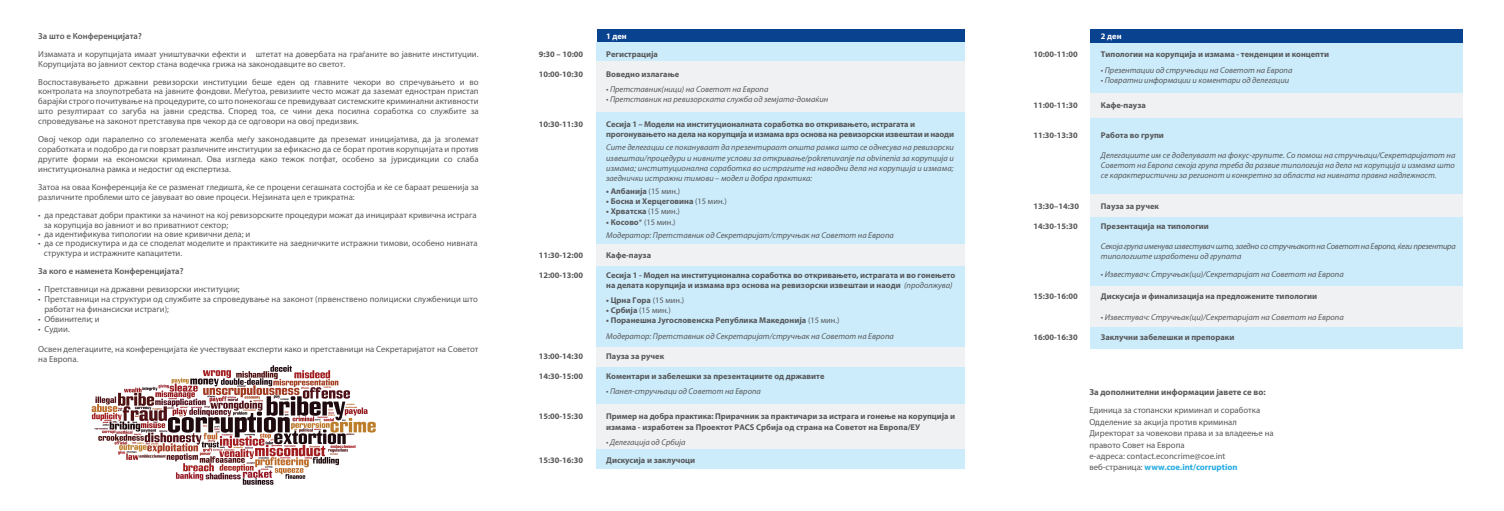
<style>
.page{position:relative;width:1504px;height:511px;background:#fff}
.page>*{position:absolute;margin:0;border:0;box-sizing:border-box;transform-origin:0 0}
.t1{font:8.75px/9.9px "Myriad Pro";color:#57585a}
.t2{font:600 8.75px "Myriad Pro";color:#57585a}
.t3{font:700 8.75px "Myriad Pro";color:#57585a}
.t4{font:italic 8.4px/10.1px "Myriad Pro";color:#57585a;text-align:justify}
.t5{font:700 8.4px/10.1px "Myriad Pro";color:#57585a}
.t6{font:700 8.4px/10.1px "Myriad Pro";letter-spacing:-.02em;color:#57585a}
.t7{font:italic 8.4px/10.1px "Myriad Pro";letter-spacing:-.025em;color:#57585a}
.t8{font:8.4px "Myriad Pro";color:#57585a}
.t9{font:700 8.4px "Myriad Pro";color:#fff}
.s1{font-weight:400}
.s2{font-weight:700;font-style:normal}
.s3{font-style:normal}
.s4{font-weight:400;font-style:italic}
.s5{font-weight:700}
.s6{font-weight:700;color:#24aae1}
</style>
<div class="page">
<div style="left:597px;top:29px;width:367px;height:14px;background:#09428e"></div>
<div style="left:596px;top:43px;width:368px;height:19px;background:#ccecfb"></div>
<div style="left:1089px;top:29px;width:373px;height:64px;background:#ccecfb"></div>
<div style="left:1089px;top:118px;width:373px;height:76px;background:#ccecfb"></div>
<div style="left:1089px;top:214px;width:373px;height:84px;background:#ccecfb"></div>
<div style="left:1089px;top:327px;width:373px;height:22px;background:#ccecfb"></div>
<div style="left:1089px;top:93px;width:373px;height:25px;background:#f0f1f2"></div>
<div style="left:1089px;top:194px;width:373px;height:22px;background:#f0f1f2"></div>
<div style="left:1089px;top:286px;width:373px;height:41px;background:#f0f1f2"></div>
<div style="left:596px;top:62px;width:368px;height:51px;background:#f0f1f2"></div>
<div style="left:596px;top:244px;width:368px;height:24px;background:#f0f1f2"></div>
<div style="left:596px;top:345px;width:368px;height:23px;background:#f0f1f2"></div>
<div style="left:596px;top:404px;width:368px;height:46px;background:#f0f1f2"></div>
<div style="left:596px;top:266px;width:368px;height:80px;background:#ccecfb"></div>
<div style="left:596px;top:367px;width:368px;height:37px;background:#ccecfb"></div>
<div style="left:596px;top:449px;width:368px;height:20px;background:#ccecfb"></div>
<div style="left:596px;top:113px;width:368px;height:131px;background:#ccecfb"></div>
<svg style="left:92px;top:365px;width:284px;height:120px"></svg>
<div style="left:1090px;top:29px;width:372px;height:14px;background:#09428e"></div>
<p class="t2" style="left:38px;top:30px;width:105px">За што е Конференцијата?</p>
<p class="t1" style="left:38px;top:49px;width:442px">Измамата и корупцијата имаат уништувачки ефекти и штетат на довербата на граѓаните во јавните институции.<br>Корупцијата во јавниот сектор стана водечка грижа на законодавците во светот.</p>
<p class="t1" style="left:38px;top:77px;width:442px;text-align:justify">Воспоставувањето државни ревизорски институции беше еден од главните чекори во спречувањето и во контролата на злоупотребата на јавните фондови. Меѓутоа, ревизиите често можат да заземат едностран пристап барајќи строго почитување на процедурите, со што понекогаш се превидуваат системските криминални активности што резултираат со загуба на јавни средства. Според тоа, се чини дека посилна соработка со службите за спроведување на законот претставува прв чекор да се одговори на овој предизвик.</p>
<p class="t1" style="left:38px;top:134px;width:442px;text-align:justify">Овој чекор оди паралелно со зголемената желба меѓу законодавците да преземат иницијатива, да ја зголемат соработката и подобро да ги поврзат различните институции за ефикасно да се борат против корупцијата и против другите форми на економски криминал. Ова изгледа како тежок потфат, особено за јурисдикции со слаба институционална рамка и недостиг од експертиза.</p>
<p class="t1" style="left:38px;top:182px;width:442px">Затоа на оваа Конференција ќе се разменат гледишта, ќе се процени сегашната состојба и ќе се бараат решенија за различните проблеми што се јавуваат во овие процеси. Нејзината цел е трикратна:</p>
<p class="t1" style="left:44px;top:210px;width:434px;text-indent:-6px">• да представат добри практики за начинот на кој ревизорските процедури можат да иницираат кривична истрага за корупција во јавниот и во приватниот сектор;</p>
<p class="t1" style="left:38px;top:229px;width:213px">• да идентификува типологии на овие кривични дела; и</p>
<p class="t1" style="left:44px;top:238px;width:435px;text-indent:-6px">• да се продискутира и да се споделат моделите и практиките на заедничките истражни тимови, особено нивната структура и истражните капацитети.</p>
<p class="t2" style="left:38px;top:265px;width:147px">За кого е наменета Конференцијата?</p>
<p class="t1" style="left:38px;top:284px;width:203px">• Претставници на државни ревизорски институции;</p>
<p class="t1" style="left:44px;top:294px;width:435px;text-indent:-6px">• Претставници на структури од службите за спроведување на законот (првенствено полициски службеници што работат на финансиски истраги);</p>
<p class="t1" style="left:38px;top:314px;width:63px">• Обвинители; и</p>
<p class="t1" style="left:38px;top:324px;width:33px">• Судии.</p>
<p class="t1" style="left:38px;top:344px;width:442px">Освен делегациите, на конференцијата ќе учествуваат експерти како и претставници на Секретаријатот на Советот на Европа.</p>
<p class="t9" style="left:606px;top:31px;width:22px">1 ден</p>
<p class="t5" style="left:538px;top:48px;width:46px">9:30 – 10:00</p>
<p class="t5" style="left:606px;top:48px;width:53px">Регистрација</p>
<p class="t5" style="left:538px;top:69px;width:46px">10:00-10:30</p>
<p class="t5" style="left:606px;top:69px;width:74px">Воведно излагање</p>
<p class="t4" style="left:606px;top:84px;width:164px">• Претставник(ници) на Советот на Европа</p>
<p class="t4" style="left:606px;top:94px;width:223px">• Претставник на ревизорската служба од земјата-домаќин</p>
<p class="t5" style="left:538px;top:119px;width:46px">10:30-11:30</p>
<p class="t6" style="left:606px;top:119px;width:349px">Сесија 1 – Модели на институционалната соработка во откривањето, истрагата и прогонувањето на дела на корупција и измама врз основа на ревизорски извештаи и наоди</p>
<p class="t4" style="left:606px;top:142px;width:349px">Сите делегации се покануваат да презентираат општа рамка што се однесува на ревизорски извештаи/процедури и нивнuтe услови за откривање/pokrenuvanje na obvinenia за корупција и измама; институционална соработка во истрагите на наводни дела на корупција и измама; заеднички истражни тимови – модел и добра практика:</p>
<p class="t5" style="left:606px;top:186px;width:75px">• Албанија <span class="s1">(15 мин.)</span></p>
<p class="t5" style="left:606px;top:196px;width:122px">• Босна и Херцеговина <span class="s1">(15 мин.)</span></p>
<p class="t5" style="left:606px;top:206px;width:75px">• Хрватска <span class="s1">(15 мин.)</span></p>
<p class="t4" style="left:606px;top:215px;width:289px;line-height:13.1px"><span class="s2">• Косово</span><span class="s3">* (15 мин.)<br></span>Модератор: Претставник од Секретаријат/стручњак на Советот на Европа</p>
<p class="t5" style="left:538px;top:250px;width:46px">11:30-12:00</p>
<p class="t5" style="left:606px;top:250px;width:46px">Кафе-пауза</p>
<p class="t5" style="left:538px;top:270px;width:46px">12:00-13:00</p>
<p class="t5" style="left:606px;top:270px;width:350px">Сесија 1 - Модел на институционална соработка во откривањето, истрагата и во гонењето на делата корупција и измама врз основа на ревизорски извештаи и наоди <span class="s4">(продолжува)</span></p>
<p class="t5" style="left:606px;top:295px;width:80px">• Црна Гора <span class="s1">(15 мин.)</span></p>
<p class="t8" style="left:606px;top:305px;width:66px"><span class="s5">• Србија</span> (15 мин.)</p>
<p class="t4" style="left:606px;top:312px;width:289px;line-height:15.9px"><span class="s2">• Поранешна Југословенска Република Македонија</span> <span class="s3">(15 мин.)<br></span>Модератор: Претставник од Секретаријат/стручњак на Советот на Европа</p>
<p class="t5" style="left:538px;top:351px;width:46px">13:00-14:30</p>
<p class="t5" style="left:606px;top:351px;width:59px">Пауза за ручек</p>
<p class="t5" style="left:538px;top:371px;width:46px">14:30-15:00</p>
<p class="t5" style="left:606px;top:371px;width:220px">Коментари и забелешки за презентациите од државите</p>
<p class="t4" style="left:606px;top:386px;width:156px">• Панел-стручњаци од Советот на Европа</p>
<p class="t5" style="left:538px;top:411px;width:46px">15:00-15:30</p>
<p class="t5" style="left:606px;top:411px;width:350px">Пример на добра практика: Прирачник за практичари за истрага и гонење на корупција и измама - изработен за Проектот PACS Србија од страна на Советот на Европа/ЕУ</p>
<p class="t4" style="left:606px;top:437px;width:81px">• Делегација од Србија</p>
<p class="t5" style="left:538px;top:454px;width:46px">15:30-16:30</p>
<p class="t5" style="left:606px;top:454px;width:90px">Дискусија и заклучоци</p>
<p class="t9" style="left:1100px;top:31px;width:22px">2 ден</p>
<p class="t5" style="left:1033px;top:49px;width:46px">10:00-11:00</p>
<p class="t5" style="left:1100px;top:49px;width:229px">Типологии на корупција и измама - тенденции и концепти</p>
<p class="t4" style="left:1100px;top:65px;width:193px">• Презентации од стручњаци на Советот на Европа</p>
<p class="t4" style="left:1100px;top:75px;width:190px">• Повратни информации и коментари од делегации</p>
<p class="t5" style="left:1033px;top:100px;width:46px">11:00-11:30</p>
<p class="t5" style="left:1100px;top:100px;width:46px">Кафе-пауза</p>
<p class="t5" style="left:1033px;top:130px;width:46px">11:30-13:30</p>
<p class="t5" style="left:1100px;top:130px;width:64px">Работа во групи</p>
<p class="t4" style="left:1100px;top:150px;width:356px">Делегациите им се доделуваат на фокус-групите. Со помош на стручњаци/Секретаријатот на Советот на Европа секоја група треба да развие типологија на дела на корупција и измама што се карактеристични за регионот и конкретно за областа на нивната правна надлежност.</p>
<p class="t5" style="left:1033px;top:200px;width:47px">13:30–14:30</p>
<p class="t5" style="left:1100px;top:200px;width:59px">Пауза за ручек</p>
<p class="t5" style="left:1033px;top:221px;width:46px">14:30-15:30</p>
<p class="t5" style="left:1100px;top:221px;width:109px">Презентација на типологии</p>
<p class="t7" style="left:1100px;top:241px;width:356px">Секоја група именува известувач што, заедно со стручњакот на Советот на Европа, ќеги презентира типологиите изработени од групата</p>
<p class="t4" style="left:1100px;top:269px;width:244px">• Известувач: Стручњак(ци)/Секретаријат на Советот на Европа</p>
<p class="t5" style="left:1033px;top:291px;width:46px">15:30-16:00</p>
<p class="t5" style="left:1100px;top:291px;width:218px">Дискусија и финализација на предложените типологии</p>
<p class="t4" style="left:1100px;top:312px;width:244px">• Известувач: Стручњак(ци)/Секретаријат на Советот на Европа</p>
<p class="t5" style="left:1033px;top:332px;width:46px">16:00-16:30</p>
<p class="t5" style="left:1100px;top:332px;width:135px">Заклучни забелешки и препораки</p>
<p class="t3" style="left:1089px;top:386px;width:178px">За дополнителни информации јавете се во:</p>
<p class="t1" style="left:1089px;top:405px;width:186px;line-height:11.4px">Единица за стопански криминал и соработка Одделение за акција против криминал Директорат за човекови права и за владеење на правото Совет на Европа<br>e-адреса: contact.econcrime@coe.int веб-страница: <span class="s6">www.coe.int/corruption</span></p>
</div>
